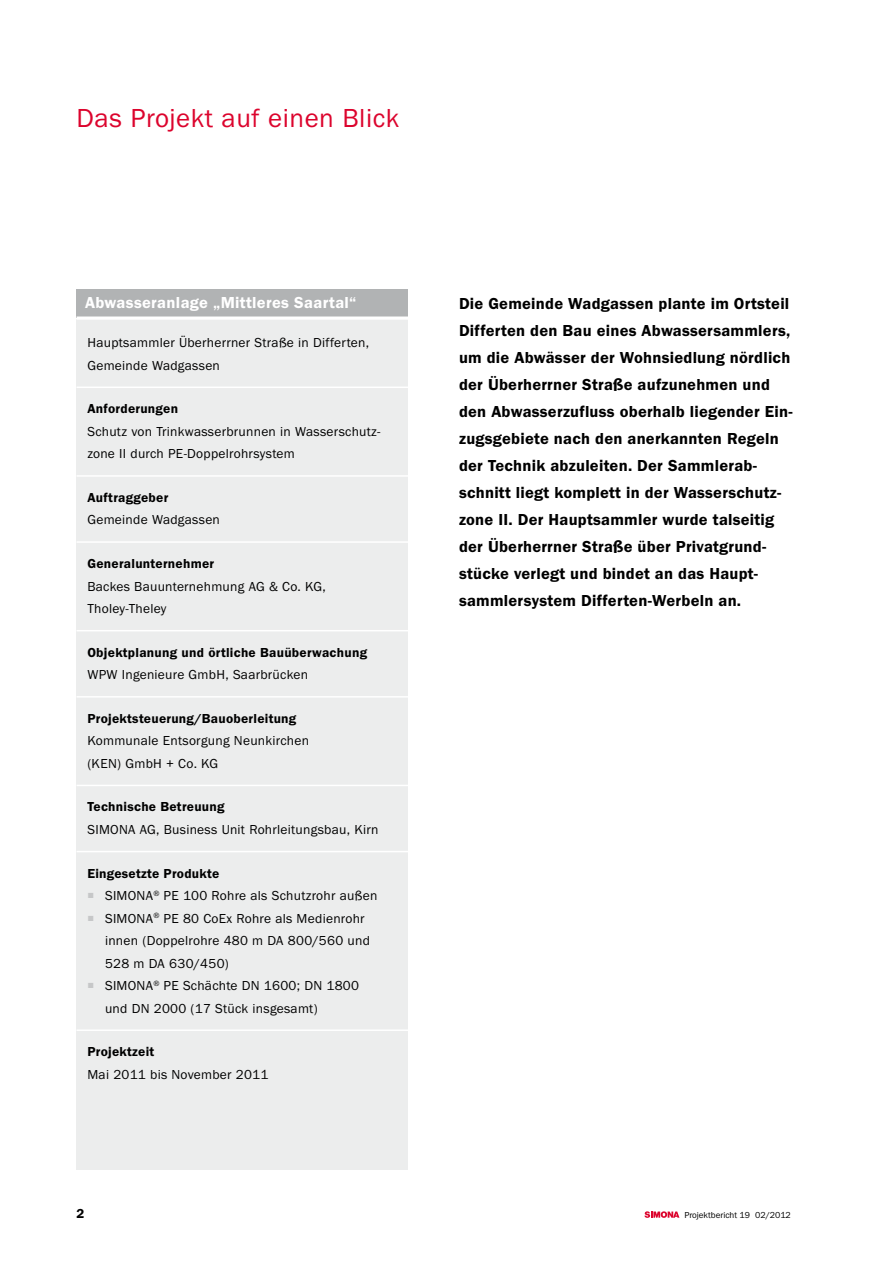
<style>
.page{position:relative;width:893px;height:1263px;background:#fff}
.page>*{position:absolute;margin:0;border:0;box-sizing:border-box;transform-origin:0 0}
.t1{font:27px "Franklin Gothic URW Boo";letter-spacing:.02em;color:#dc042d}
.t2{font:16.5px/27px "Franklin Gothic URW Dem";letter-spacing:.015em;color:#000}
.t3{font:16.5px "Franklin Gothic URW Dem";letter-spacing:.02em;color:#fff}
.t4{font:13.5px/22.5px "Franklin Gothic URW Boo";letter-spacing:.02em;color:#000}
.t5{font:13.5px "Franklin Gothic URW Dem";letter-spacing:.02em;color:#000}
.t6{font:9px "Franklin Gothic URW Boo";color:#000}
.s1{font-family:"European Pi Three";font-size:12px;color:#c6c7c8}
</style>
<div class="page">
<div style="left:77px;top:319px;width:331px;height:850px;background:#eceded"></div>
<div style="left:77px;top:289px;width:331px;height:29px;background:#b1b3b4"></div>
<svg style="left:77px;top:316px;width:331px;height:4px"></svg>
<hr style="left:77px;top:387px;width:331px;height:1px;background:#fff">
<hr style="left:77px;top:475px;width:331px;height:2px;background:#fff">
<hr style="left:77px;top:541px;width:331px;height:2px;background:#fff">
<hr style="left:77px;top:630px;width:331px;height:1px;background:#fff">
<hr style="left:77px;top:696px;width:331px;height:1px;background:#fff">
<hr style="left:77px;top:785px;width:331px;height:1px;background:#fff">
<hr style="left:77px;top:851px;width:331px;height:1px;background:#fff">
<hr style="left:77px;top:1029px;width:331px;height:2px;background:#fff">
<svg style="left:644px;top:1211px;width:35px;height:7px"></svg>
<h1 class="t1" style="left:77px;top:101px;width:324px">Das Projekt auf einen Blick</h1>
<p class="t3" style="left:85px;top:293px;width:273px">Abwasseranlage „Mittleres Saartal“</p>
<p class="t4" style="left:87px;top:332px;width:283px">Hauptsammler Überherrner Straße in Differten,<br>Gemeinde Wadgassen</p>
<p class="t5" style="left:87px;top:400px;width:92px">Anforderungen</p>
<p class="t4" style="left:87px;top:420px;width:295px">Schutz von Trinkwasserbrunnen in Wasserschutz&shy;zone II durch PE-Doppelrohrsystem</p>
<p class="t5" style="left:87px;top:489px;width:82px">Auftraggeber</p>
<p class="t4" style="left:87px;top:509px;width:134px">Gemeinde Wadgassen</p>
<p class="t5" style="left:87px;top:555px;width:128px">Generalunternehmer</p>
<p class="t4" style="left:87px;top:575px;width:240px">Backes Bauunternehmung AG &amp; Co. KG,<br>Tholey-Theley</p>
<p class="t5" style="left:87px;top:644px;width:281px">Objektplanung und örtliche Bauüberwachung</p>
<p class="t4" style="left:87px;top:664px;width:222px">WPW Ingenieure GmbH, Saarbrücken</p>
<p class="t5" style="left:87px;top:710px;width:210px">Projektsteuerung/Bauoberleitung</p>
<p class="t4" style="left:87px;top:730px;width:223px">Kommunale Entsorgung Neunkirchen (KEN) GmbH + Co. KG</p>
<p class="t5" style="left:87px;top:799px;width:139px">Technische Betreuung</p>
<p class="t4" style="left:87px;top:818px;width:292px">SIMONA AG, Business Unit Rohrleitungsbau, Kirn</p>
<p class="t5" style="left:87px;top:865px;width:133px">Eingesetzte Produkte</p>
<p class="t4" style="left:87px;top:884px;width:291px"><span class="s1">J</span> SIMONA<sup>®</sup> PE 100 Rohre als Schutzrohr außen</p>
<p class="t4" style="left:87px;top:907px;width:279px"><span class="s1">J</span> SIMONA<sup>®</sup> PE 80 CoEx Rohre als Medienrohr</p>
<p class="t4" style="left:105px;top:929px;width:266px">innen (Doppelrohre 480 m DA 800/560 und</p>
<p class="t4" style="left:105px;top:952px;width:125px">528 m DA 630/450)</p>
<p class="t4" style="left:87px;top:974px;width:273px"><span class="s1">J</span> SIMONA<sup>®</sup> PE Schächte DN 1600; DN 1800</p>
<p class="t4" style="left:105px;top:997px;width:214px">und DN 2000 (17 Stück insgesamt)</p>
<p class="t5" style="left:87px;top:1043px;width:68px">Projektzeit</p>
<p class="t4" style="left:87px;top:1063px;width:182px">Mai 2011 bis November 2011</p>
<p class="t2" style="left:459px;top:290px;width:335px">Die Gemeinde Wadgassen plante im Ortsteil Differten den Bau eines Abwassersammlers, um die Abwässer der Wohnsiedlung nördlich der Überherrner Straße aufzunehmen und den Abwasserzufluss oberhalb liegender Ein&shy;zugsgebiete nach den anerkannten Regeln der Technik abzuleiten. Der Sammlerab&shy;schnitt liegt komplett in der Wasserschutz&shy;zone II. Der Hauptsammler wurde talseitig der Überherrner Straße über Privatgrund&shy;stücke verlegt und bindet an das Haupt&shy;sammlersystem Differten-Werbeln an.</p>
<p class="t5" style="left:77px;top:1205px;width:9px">2</p>
<p class="t6" style="left:684px;top:1209px;width:108px">Projektbericht 19 02/2012</p>
</div>
